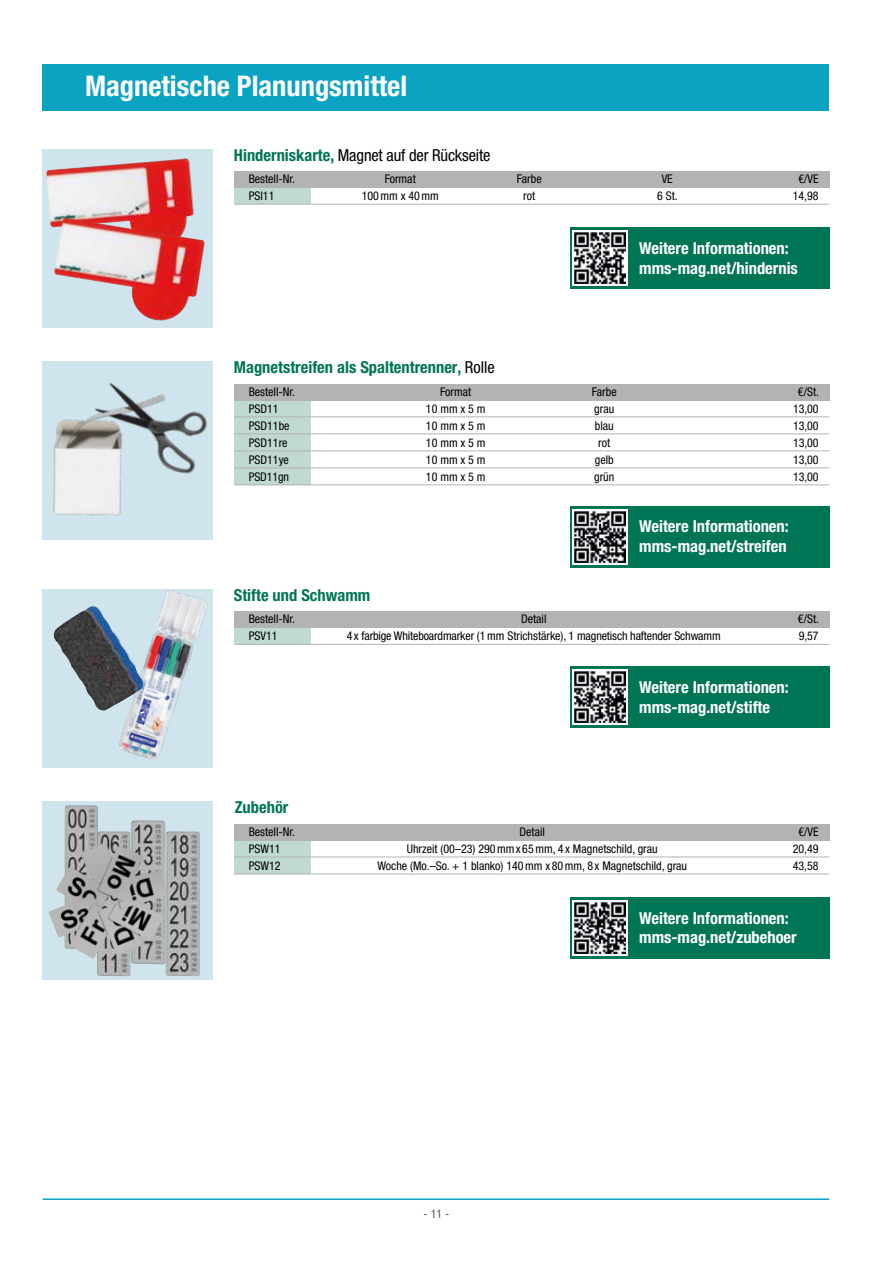
<style>
.page{position:relative;width:893px;height:1263px;background:#fff}
.page>*{position:absolute;margin:0;border:0;box-sizing:border-box;transform-origin:0 0}
.t1{font:700 condensed 28.5px "Helvetica Neue LT Pro";color:#fff}
.t2{font:700 condensed 16.5px/19.8px "Helvetica Neue LT Pro";color:#fff}
.t3{font:700 condensed 16.5px "Helvetica Neue LT Std";color:#007556}
.t4{font:condensed 16.5px "Helvetica Neue LT Pro";letter-spacing:-.01em;color:#000}
.t5{font:700 condensed 16.5px "Helvetica Neue LT Pro";color:#007556}
.t6{font:condensed 12px "Helvetica Neue LT Pro";color:#000}
.t7{font:condensed 12px "Helvetica Neue LT Pro";color:#58585a}
.s1{font-family:"Helvetica Neue LT Std";font-weight:700;color:#007556}
.s2{font-weight:700;color:#007556}
.s3{font-family:"Helvetica Neue LT Pro"}
.s4{font-family:"Helvetica Neue LT Pro";font-weight:400;color:#000}
</style>
<div class="page">
<div style="left:43px;top:149px;width:170px;height:178px;background:#cfe4ec"></div>
<div style="left:234px;top:171px;width:76px;height:33px;background:#c0dacf"></div>
<div style="left:234px;top:171px;width:595px;height:17px;background:#b1b3b4"></div>
<hr style="left:234px;top:204px;width:595px;height:1px;background:#b1b3b4">
<div style="left:234px;top:384px;width:76px;height:101px;background:#c0dacf"></div>
<div style="left:234px;top:384px;width:595px;height:17px;background:#b1b3b4"></div>
<hr style="left:234px;top:416px;width:595px;height:1px;background:#b1b3b4">
<hr style="left:234px;top:433px;width:595px;height:1px;background:#b1b3b4">
<div style="left:234px;top:611px;width:76px;height:33px;background:#c0dacf"></div>
<div style="left:234px;top:611px;width:595px;height:17px;background:#b1b3b4"></div>
<hr style="left:234px;top:644px;width:595px;height:1px;background:#b1b3b4">
<hr style="left:234px;top:450px;width:595px;height:1px;background:#b1b3b4">
<hr style="left:234px;top:467px;width:595px;height:1px;background:#b1b3b4">
<div style="left:234px;top:824px;width:76px;height:50px;background:#c0dacf"></div>
<div style="left:234px;top:824px;width:595px;height:17px;background:#b1b3b4"></div>
<hr style="left:234px;top:856px;width:595px;height:1px;background:#b1b3b4">
<hr style="left:234px;top:874px;width:595px;height:1px;background:#b1b3b4">
<div style="left:43px;top:64px;width:786px;height:47px;background:#0ba3c2"></div>
<div style="left:570px;top:228px;width:259px;height:61px;background:#007556"></div>
<svg style="left:573px;top:230px;width:55px;height:56px"></svg>
<img style="left:575px;top:233px;width:51px;height:51px">
<img style="left:46px;top:158px;width:148px;height:70px">
<img style="left:54px;top:218px;width:151px;height:103px">
<img style="left:42px;top:361px;width:171px;height:179px">
<div style="left:570px;top:506px;width:259px;height:61px;background:#007556"></div>
<svg style="left:573px;top:509px;width:55px;height:55px"></svg>
<img style="left:575px;top:511px;width:51px;height:51px">
<div style="left:43px;top:589px;width:170px;height:178px;background:#cfe4ec"></div>
<div style="left:570px;top:667px;width:259px;height:61px;background:#007556"></div>
<svg style="left:573px;top:670px;width:55px;height:55px"></svg>
<img style="left:575px;top:672px;width:51px;height:51px">
<div style="left:43px;top:801px;width:170px;height:179px;background:#cfe4ec"></div>
<div style="left:570px;top:897px;width:259px;height:61px;background:#007556"></div>
<svg style="left:573px;top:900px;width:55px;height:55px"></svg>
<img style="left:575px;top:902px;width:51px;height:51px">
<img style="left:53px;top:590px;width:225px;height:170px">
<img style="left:54px;top:605px;width:60px;height:64px">
<img style="left:64px;top:805px;width:34px;height:37px">
<img style="left:93px;top:830px;width:38px;height:147px">
<img style="left:127px;top:820px;width:39px;height:145px">
<img style="left:162px;top:830px;width:38px;height:146px">
<img style="left:49px;top:842px;width:115px;height:116px">
<hr style="left:43px;top:1198px;width:786px;height:2px;background:#0ba3c2">
<hr style="left:234px;top:484px;width:595px;height:1px;background:#b1b3b4">
<h1 class="t1" style="left:85px;top:68px;width:324px">Magnetische Planungsmittel</h1>
<h2 class="t4" style="left:234px;top:145px;width:258px"><span class="s1">Hinderniskarte</span><span class="s2">,</span> Magnet auf der Rückseite</h2>
<p class="t6" style="left:249px;top:172px;width:48px">Bestell-Nr.</p>
<p class="t6" style="left:385px;top:172px;width:33px">Format</p>
<p class="t6" style="left:517px;top:172px;width:26px">Farbe</p>
<p class="t6" style="left:662px;top:172px;width:13px">VE</p>
<p class="t6" style="left:798px;top:172px;width:22px">€/VE</p>
<p class="t6" style="left:249px;top:189px;width:27px">PSI11</p>
<p class="t6" style="left:362px;top:189px;width:79px">100mm x 40mm</p>
<p class="t6" style="left:523px;top:189px;width:13px">rot</p>
<p class="t6" style="left:657px;top:189px;width:22px">6 St.</p>
<p class="t6" style="left:793px;top:189px;width:27px">14,98</p>
<h2 class="t2" style="left:639px;top:238px;width:160px">Weitere Informationen: mms-mag.net/hindernis</h2>
<h2 class="t3" style="left:234px;top:357px;width:262px">Magnetstreifen als Spaltentrenner<span class="s3">,</span> <span class="s4">Rolle</span></h2>
<p class="t6" style="left:249px;top:385px;width:48px">Bestell-Nr.</p>
<p class="t6" style="left:440px;top:385px;width:33px">Format</p>
<p class="t6" style="left:592px;top:385px;width:26px">Farbe</p>
<p class="t6" style="left:798px;top:385px;width:23px">€/St.</p>
<p class="t6" style="left:249px;top:402px;width:31px">PSD11</p>
<p class="t6" style="left:426px;top:402px;width:61px">10 mm x 5 m</p>
<p class="t6" style="left:594px;top:402px;width:21px">grau</p>
<p class="t6" style="left:793px;top:402px;width:27px">13,00</p>
<p class="t6" style="left:249px;top:419px;width:42px">PSD11be</p>
<p class="t6" style="left:426px;top:419px;width:61px">10 mm x 5 m</p>
<p class="t6" style="left:595px;top:419px;width:20px">blau</p>
<p class="t6" style="left:793px;top:419px;width:27px">13,00</p>
<p class="t6" style="left:249px;top:436px;width:40px">PSD11re</p>
<p class="t6" style="left:426px;top:436px;width:61px">10 mm x 5 m</p>
<p class="t6" style="left:598px;top:436px;width:13px">rot</p>
<p class="t6" style="left:793px;top:436px;width:27px">13,00</p>
<p class="t6" style="left:249px;top:453px;width:42px">PSD11ye</p>
<p class="t6" style="left:426px;top:453px;width:61px">10 mm x 5 m</p>
<p class="t6" style="left:595px;top:453px;width:20px">gelb</p>
<p class="t6" style="left:793px;top:453px;width:27px">13,00</p>
<p class="t6" style="left:249px;top:470px;width:42px">PSD11gn</p>
<p class="t6" style="left:426px;top:470px;width:61px">10 mm x 5 m</p>
<p class="t6" style="left:594px;top:470px;width:22px">grün</p>
<p class="t6" style="left:793px;top:470px;width:27px">13,00</p>
<h2 class="t2" style="left:639px;top:516px;width:151px">Weitere Informationen: mms-mag.net/streifen</h2>
<h2 class="t3" style="left:234px;top:585px;width:138px">Stifte und Schwamm</h2>
<p class="t6" style="left:249px;top:612px;width:48px">Bestell-Nr.</p>
<p class="t6" style="left:521px;top:612px;width:27px">Detail</p>
<p class="t6" style="left:798px;top:612px;width:23px">€/St.</p>
<p class="t6" style="left:249px;top:629px;width:30px">PSV11</p>
<p class="t6" style="left:347px;top:629px;width:375px">4x farbige Whiteboardmarker (1mm Strichstärke), 1 magnetisch haftender Schwamm</p>
<p class="t6" style="left:799px;top:629px;width:21px">9,57</p>
<h2 class="t5" style="left:235px;top:797px;width:55px">Zubehör</h2>
<h2 class="t2" style="left:639px;top:677px;width:151px">Weitere Informationen: mms-mag.net/stifte</h2>
<p class="t6" style="left:249px;top:825px;width:48px">Bestell-Nr.</p>
<p class="t6" style="left:520px;top:825px;width:27px">Detail</p>
<p class="t6" style="left:798px;top:825px;width:22px">€/VE</p>
<p class="t6" style="left:249px;top:842px;width:33px">PSW11</p>
<p class="t6" style="left:407px;top:842px;width:252px">Uhrzeit (00–23) 290mmx 65mm, 4 x Magnetschild, grau</p>
<p class="t6" style="left:793px;top:842px;width:27px">20,49</p>
<p class="t6" style="left:249px;top:859px;width:33px">PSW12</p>
<p class="t6" style="left:377px;top:859px;width:311px">Woche (Mo.–So. + 1 blanko) 140mm x 80mm, 8 x Magnetschild, grau</p>
<p class="t6" style="left:793px;top:859px;width:27px">43,58</p>
<p class="t7" style="left:424px;top:1207px;width:27px">- 11 -</p>
<h2 class="t2" style="left:639px;top:907px;width:159px">Weitere Informationen: mms-mag.net/zubehoer</h2>
</div>
